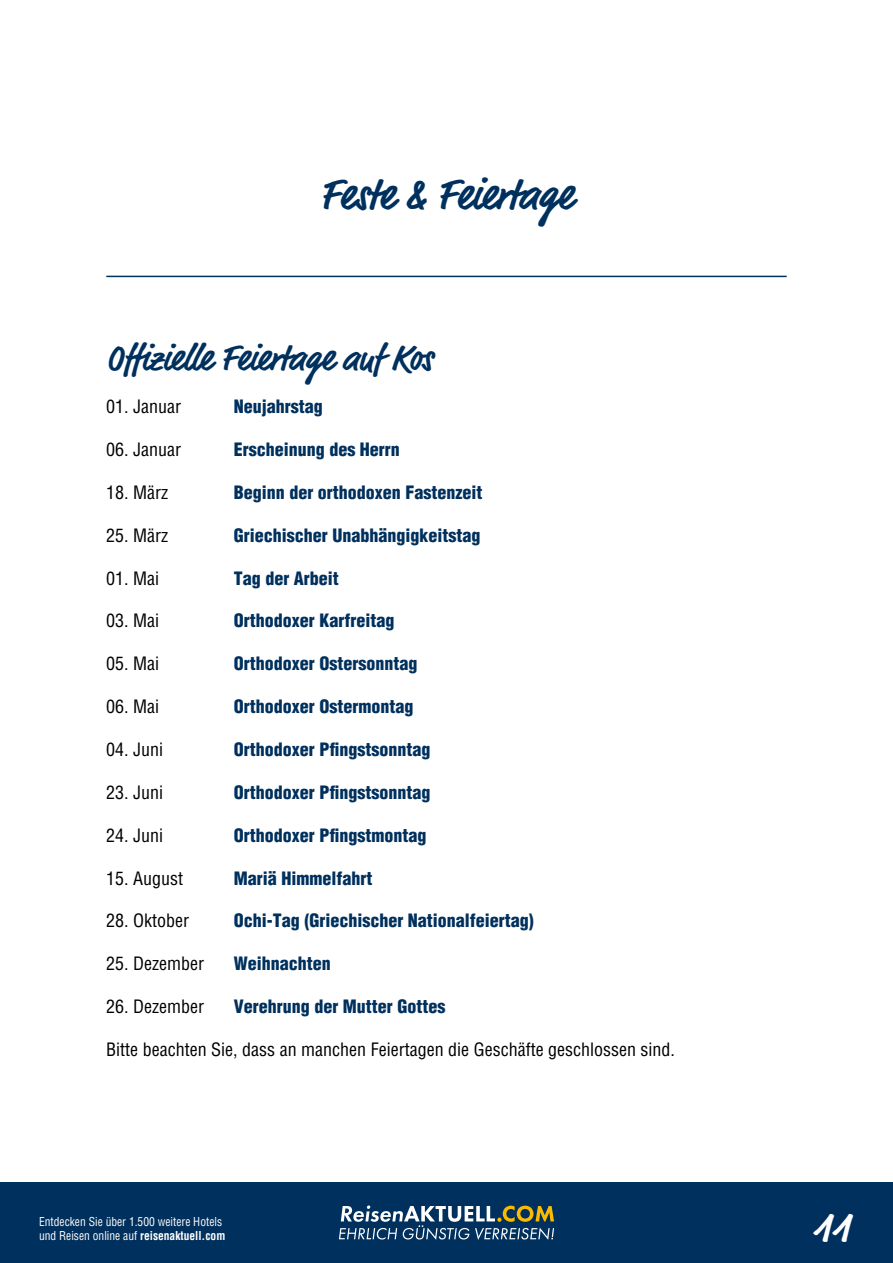
<style>
.page{position:relative;width:893px;height:1263px;background:#fff}
.page>*{position:absolute;margin:0;border:0;box-sizing:border-box;transform-origin:0 0}
.Headline{font:700 45px "Market Pro";letter-spacing:-.005em;color:#00305d;scale:.95 1}
.t1{font:700 42px "Market Pro";color:#fff}
.Fließtext{font:700 37.5px "Market Pro";letter-spacing:-.005em;color:#00305d;scale:.95 1}
.Fließtext-2{font:900 condensed 18px "Helvetica LT Std";color:#00305d}
.Fließtext-3{font:condensed 18px "Helvetica LT Std";color:#000}
.t2{font:condensed 12px/14.4px "Helvetica LT Std";color:#fff;scale:.96 1}
.s1{font-weight:700}
</style>
<div class="page">
<hr style="left:106px;top:276px;width:681px;height:1px;background:#00305d">
<div style="left:0;top:1182px;width:893px;height:81px;background:#00305d"></div>
<svg style="left:339px;top:1205px;width:215px;height:35px"></svg>
<p class="Headline" style="left:320px;top:163px;width:267px">Feste &amp; Feiertage</p>
<p class="Fließtext" style="left:106px;top:332px;width:345px">Offizielle Feiertage auf Kos</p>
<p class="Fließtext-3" style="left:106px;top:395px;width:76px">01. Januar</p>
<p class="Fließtext-2" style="left:234px;top:395px;width:90px">Neujahrstag</p>
<p class="Fließtext-3" style="left:106px;top:438px;width:76px">06. Januar</p>
<p class="Fließtext-2" style="left:234px;top:438px;width:167px">Erscheinung des Herrn</p>
<p class="Fließtext-3" style="left:106px;top:481px;width:63px">18. März</p>
<p class="Fließtext-2" style="left:234px;top:481px;width:250px">Beginn der orthodoxen Fastenzeit</p>
<p class="Fließtext-3" style="left:106px;top:524px;width:63px">25. März</p>
<p class="Fließtext-2" style="left:234px;top:524px;width:248px">Griechischer Unabhängigkeitstag</p>
<p class="Fließtext-3" style="left:106px;top:567px;width:54px">01. Mai</p>
<p class="Fließtext-2" style="left:234px;top:566px;width:106px">Tag der Arbeit</p>
<p class="Fließtext-3" style="left:106px;top:609px;width:54px">03. Mai</p>
<p class="Fließtext-2" style="left:234px;top:609px;width:162px">Orthodoxer Karfreitag</p>
<p class="Fließtext-3" style="left:106px;top:652px;width:54px">05. Mai</p>
<p class="Fließtext-2" style="left:234px;top:652px;width:185px">Orthodoxer Ostersonntag</p>
<p class="Fließtext-3" style="left:106px;top:695px;width:54px">06. Mai</p>
<p class="Fließtext-2" style="left:234px;top:695px;width:181px">Orthodoxer Ostermontag</p>
<p class="Fließtext-3" style="left:106px;top:738px;width:58px">04. Juni</p>
<p class="Fließtext-2" style="left:234px;top:738px;width:198px">Orthodoxer Pfingstsonntag</p>
<p class="Fließtext-3" style="left:106px;top:781px;width:58px">23. Juni</p>
<p class="Fließtext-2" style="left:234px;top:781px;width:198px">Orthodoxer Pfingstsonntag</p>
<p class="Fließtext-3" style="left:106px;top:824px;width:58px">24. Juni</p>
<p class="Fließtext-2" style="left:234px;top:824px;width:194px">Orthodoxer Pfingstmontag</p>
<p class="Fließtext-3" style="left:106px;top:867px;width:79px">15. August</p>
<p class="Fließtext-2" style="left:234px;top:866px;width:140px">Mariä Himmelfahrt</p>
<p class="Fließtext-3" style="left:106px;top:910px;width:84px">28. Oktober</p>
<p class="Fließtext-2" style="left:234px;top:909px;width:302px">Ochi-Tag (Griechischer Nationalfeiertag)</p>
<p class="Fließtext-3" style="left:106px;top:952px;width:99px">25. Dezember</p>
<p class="Fließtext-2" style="left:234px;top:952px;width:99px">Weihnachten</p>
<p class="Fließtext-3" style="left:106px;top:995px;width:99px">26. Dezember</p>
<p class="Fließtext-2" style="left:234px;top:995px;width:213px">Verehrung der Mutter Gottes</p>
<p class="Fließtext-3" style="left:106px;top:1038px;width:570px">Bitte beachten Sie, dass an manchen Feiertagen die Geschäfte geschlossen sind.</p>
<p class="t2" style="left:39px;top:1214px;width:195px">Entdecken Sie über 1.500 weitere Hotels und Reisen online auf <span class="s1">reisenaktuell.com</span></p>
<h2 class="t1" style="left:813px;top:1198px;width:39px">11</h2>
</div>
